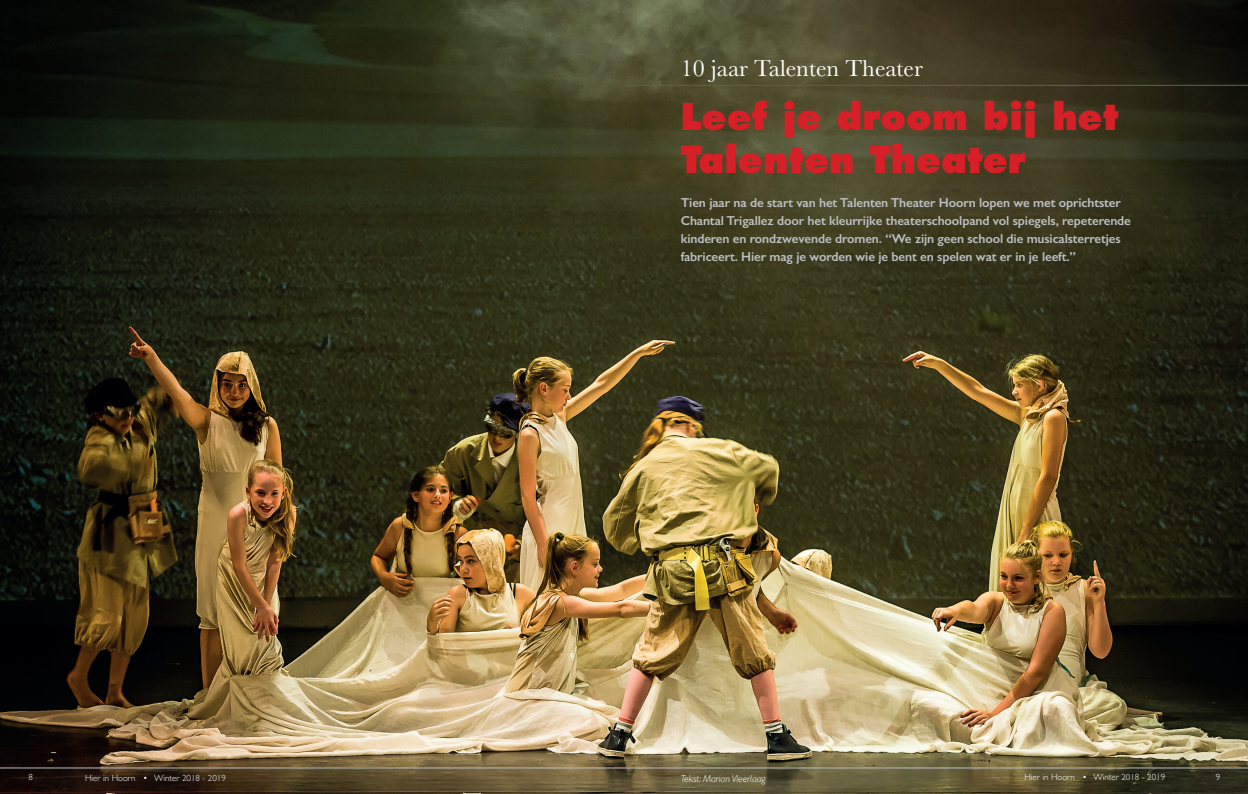
<style>
.page{position:relative;width:1248px;height:794px;background:#fff}
.page>*{position:absolute;margin:0;border:0;box-sizing:border-box;transform-origin:0 0}
.t1{font:800 36px/43.2px "Futura";color:#d61f26}
.t2{font:24px "Baskerville";color:#fff}
.t3{font:600 13px/18px "Gill Sans";letter-spacing:-.01em;color:#bebfc2}
.t4{font:italic 300 10px "Gill Sans";color:#fff}
.t5{font:300 9px "Gill Sans";color:#fff}
</style>
<div class="page">
<img style="left:0;top:0;width:1247px;height:794px">
<hr style="left:624px;top:85px;width:623px;height:1px;background:#616538">
<hr style="left:0;top:767px;width:1247px;height:1px;background:#bcbdc0">
<p class="t5" style="left:28px;top:770px;width:6px">8</p>
<p class="t5" style="left:85px;top:771px;width:142px">Hier in Hoorn • Winter 2018 - 2019</p>
<h2 class="t2" style="left:680px;top:53px;width:244px">10 jaar Talenten Theater</h2>
<h1 class="t1" style="left:680px;top:95px;width:439px">Leef je droom bij het<br>Talenten Theater</h1>
<p class="t3" style="left:680px;top:193px;width:451px">Tien jaar na de start van het Talenten Theater Hoorn lopen we met oprichtster Chantal Trigallez door het kleurrijke theaterschoolpand vol spiegels, repeterende kinderen en rondzwevende dromen. “We zijn geen school die musicalsterretjes fabriceert. Hier mag je worden wie je bent en spelen wat er in je leeft.”</p>
<p class="t4" style="left:680px;top:773px;width:87px">Tekst: Marian Vleerlaag</p>
<p class="t5" style="left:1024px;top:770px;width:142px">Hier in Hoorn • Winter 2018 - 2019</p>
<p class="t5" style="left:1215px;top:770px;width:6px">9</p>
</div>
